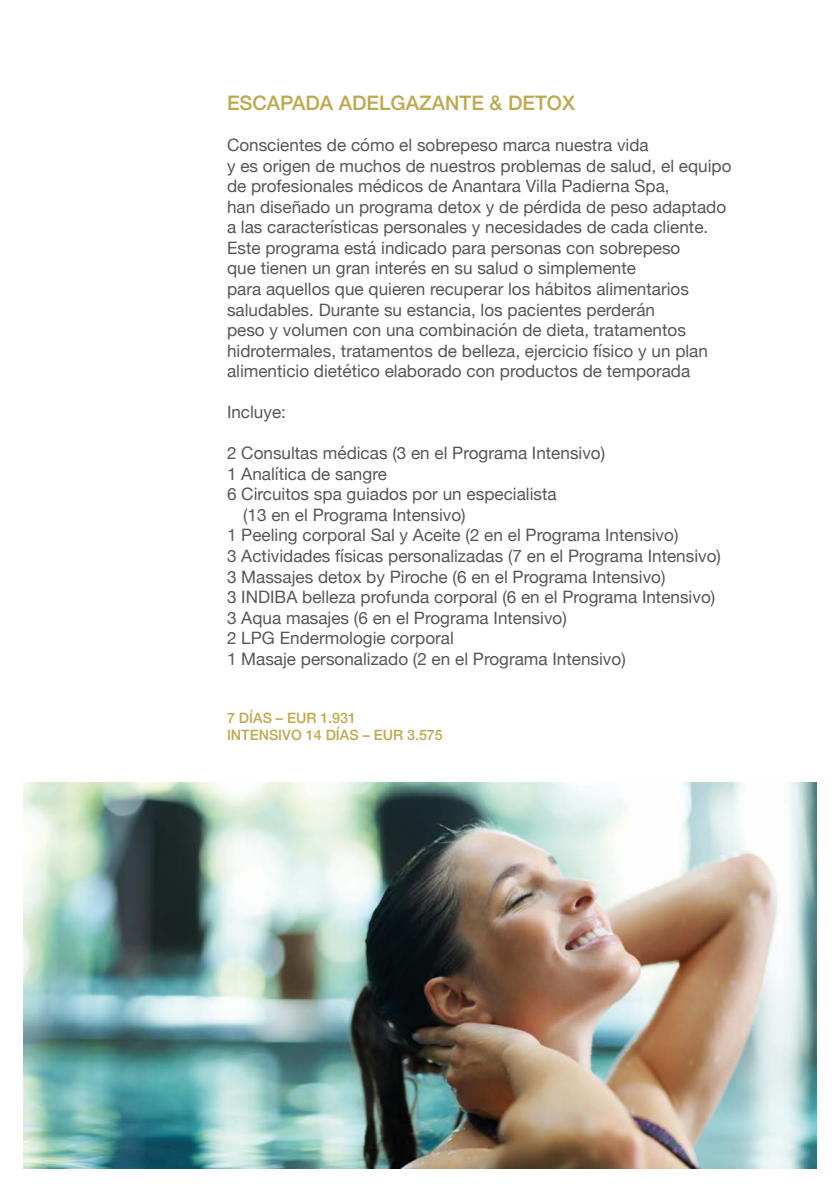
<style>
.page{position:relative;width:840px;height:1191px;background:#fff}
.page>*{position:absolute;margin:0;border:0;box-sizing:border-box;transform-origin:0 0}
.t1{font:500 20px "Helvetica Neue";color:#bea951}
.t2{font:17.2px/20.6px "Helvetica Neue";color:#575756}
.t3{font:500 14.2px/17.2px "Helvetica Neue";color:#bea951}
</style>
<div class="page">
<img style="left:23px;top:783px;width:793px;height:385px">
<p class="t1" style="left:227px;top:87px;width:349px">ESCAPADA ADELGAZANTE &amp; DETOX</p>
<p class="t2" style="left:227px;top:136px;width:506px">Conscientes de cómo el sobrepeso marca nuestra vida<br>y es origen de muchos de nuestros problemas de salud, el equipo de profesionales médicos de Anantara Villa Padierna Spa,<br>han diseñado un programa detox y de pérdida de peso adaptado a las características personales y necesidades de cada cliente.<br>Este programa está indicado para personas con sobrepeso<br>que tienen un gran interés en su salud o simplemente<br>para aquellos que quieren recuperar los hábitos alimentarios saludables. Durante su estancia, los pacientes perderán<br>peso y volumen con una combinación de dieta, tratamentos hidrotermales, tratamentos de belleza, ejercicio físico y un plan alimenticio dietético elaborado con productos de temporada</p>
<p class="t2" style="left:227px;top:403px;width:60px">Incluye:</p>
<p class="t2" style="left:227px;top:444px;width:379px">2 Consultas médicas (3 en el Programa Intensivo)</p>
<p class="t2" style="left:227px;top:464px;width:161px">1 Analítica de sangre</p>
<p class="t2" style="left:227px;top:485px;width:331px">6 Circuitos spa guiados por un especialista</p>
<p class="t2" style="left:243px;top:505px;width:224px">(13 en el Programa Intensivo)</p>
<p class="t2" style="left:227px;top:526px;width:452px">1 Peeling corporal Sal y Aceite (2 en el Programa Intensivo)</p>
<p class="t2" style="left:227px;top:546px;width:495px">3 Actividades físicas personalizadas (7 en el Programa Intensivo)</p>
<p class="t2" style="left:227px;top:567px;width:440px">3 Massajes detox by Piroche (6 en el Programa Intensivo)</p>
<p class="t2" style="left:227px;top:587px;width:489px">3 INDIBA belleza profunda corporal (6 en el Programa Intensivo)</p>
<p class="t2" style="left:227px;top:608px;width:341px">3 Aqua masajes (6 en el Programa Intensivo)</p>
<p class="t2" style="left:227px;top:629px;width:228px">2 LPG Endermologie corporal</p>
<p class="t2" style="left:227px;top:649px;width:400px">1 Masaje personalizado (2 en el Programa Intensivo)</p>
<p class="t3" style="left:227px;top:708px;width:217px">7 DÍAS – EUR 1.931<br>INTENSIVO 14 DÍAS – EUR 3.575</p>
</div>
